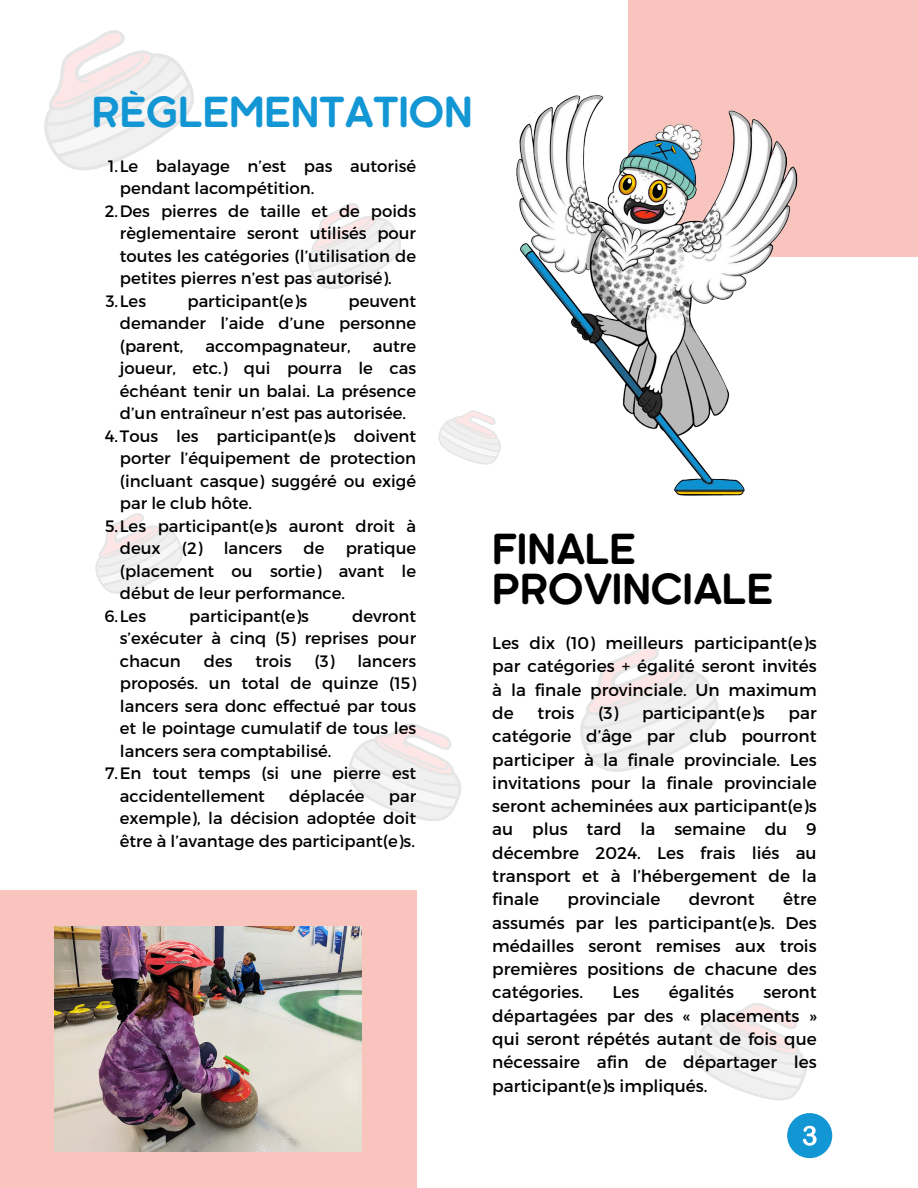
<style>
.page{position:relative;width:918px;height:1188px;background:#fff}
.page>*{position:absolute;margin:0;border:0;box-sizing:border-box;transform-origin:0 0}
.t1{font:700 40.35px/39.3px "Kaleko 105 Round";color:#000}
.t2{font:700 40.35px "Kaleko 105 Round";color:#1396d4}
.t3{font:16.95px/23.2px "Montserrat";color:#000;text-align:justify}
.t4{font:16.5px/22.5px "Montserrat";color:#000;text-align:justify}
</style>
<div class="page">
<div style="left:628px;top:0;width:290px;height:257px;background:#f9c4bd"></div>
<img style="left:516px;top:95px;width:282px;height:401px">
<div style="left:0;top:890px;width:416px;height:298px;background:#f9c4bd"></div>
<svg style="left:694px;top:1003px;width:113px;height:98px"></svg>
<div style="left:787px;top:1113px;width:45px;height:45px;background:#1396d4;border-radius:50%"></div>
<svg style="left:803px;top:1126px;width:14px;height:20px"></svg>
<svg style="left:348px;top:723px;width:113px;height:98px"></svg>
<svg style="left:308px;top:203px;width:93px;height:86px"></svg>
<svg style="left:95px;top:513px;width:88px;height:81px"></svg>
<svg style="left:44px;top:30px;width:150px;height:141px"></svg>
<img style="left:54px;top:927px;width:308px;height:225px">
<svg style="left:580px;top:645px;width:139px;height:127px"></svg>
<svg style="left:438px;top:410px;width:63px;height:55px"></svg>
<p class="t2" style="left:92px;top:94px;width:383px">RÈGLEMENTATION</p>
<p class="t4" style="left:120px;top:154px;width:298px;text-indent:-12px">1.Le balayage n’est pas autorisé pendant lacompétition.</p>
<h1 class="t4" style="left:120px;top:199px;width:298px;text-indent:-15px">2.Des pierres de taille et de poids règlementaire seront utilisés pour toutes les catégories (l’utilisation de petites pierres n’est pas autorisé).</h1>
<p class="t4" style="left:106px;top:289px;width:42px">3.Les</p>
<p class="t4" style="left:187px;top:289px;width:121px">participant(e)s</p>
<p class="t4" style="left:120px;top:289px;width:298px;text-indent:229px">peuvent demander l’aide d’une personne (parent,</p>
<p class="t4" style="left:120px;top:334px;width:298px;text-indent:253px">autre joueur, etc.) qui pourra le cas échéant tenir un balai. La présence d’un entraîneur n’est pas autorisée.</p>
<p class="t4" style="left:120px;top:424px;width:298px;text-indent:-15px">4.Tous les participant(e)s doivent porter l’équipement de protection (incluant casque) suggéré ou exigé par le club hôte.</p>
<p class="t4" style="left:120px;top:514px;width:298px;text-indent:-15px">5.Les participant(e)s auront droit à deux</p>
<p class="t4" style="left:206px;top:334px;width:146px">accompagnateur,</p>
<p class="t4" style="left:120px;top:536px;width:298px;text-indent:226px">pratique (placement ou sortie) avant le début de leur performance.</p>
<p class="t4" style="left:104px;top:604px;width:43px">6.Les</p>
<p class="t4" style="left:189px;top:604px;width:121px">participant(e)s</p>
<p class="t4" style="left:182px;top:536px;width:102px">(2) lancers</p>
<p class="t4" style="left:304px;top:536px;width:22px">de</p>
<p class="t4" style="left:120px;top:604px;width:298px;text-indent:232px">devront s’exécuter à cinq (5) reprises pour chacun</p>
<p class="t4" style="left:204px;top:649px;width:30px">des</p>
<p class="t4" style="left:256px;top:649px;width:37px">trois</p>
<p class="t4" style="left:120px;top:649px;width:298px;text-indent:195px">(3) lancers proposés. un total de quinze (15) lancers sera donc effectué par tous et le pointage cumulatif de tous les lancers sera comptabilisé.</p>
<p class="t4" style="left:120px;top:761px;width:298px;text-indent:-15px">7.En tout temps (si une pierre est accidentellement</p>
<p class="t4" style="left:289px;top:784px;width:77px">déplacée</p>
<p class="t4" style="left:120px;top:784px;width:298px;text-indent:269px">par exemple), la décision adoptée doit être à l’avantage des participant(e)s.</p>
<p class="t1" style="left:492px;top:532px;width:282px">FINALE<br>PROVINCIALE</p>
<p class="t3" style="left:492px;top:631px;width:326px">Les dix (10) meilleurs participant(e)s par catégories + égalité seront invités à la finale provinciale. Un maximum de</p>
<p class="t3" style="left:537px;top:701px;width:38px">trois</p>
<p class="t3" style="left:598px;top:701px;width:168px">(3) participant(e)s</p>
<p class="t3" style="left:492px;top:701px;width:326px;text-indent:296px">par catégorie d’âge par club pourront participer à la finale provinciale. Les invitations pour la finale provinciale seront acheminées aux participant(e)s au plus tard la semaine du 9 décembre 2024. Les frais liés au transport et à l’hébergement de la finale</p>
<p class="t3" style="left:568px;top:887px;width:94px">provinciale</p>
<p class="t3" style="left:689px;top:887px;width:67px">devront</p>
<p class="t3" style="left:492px;top:887px;width:326px;text-indent:291px">être assumés par les participant(e)s. Des médailles seront remises aux trois premières positions de chacune des catégories.</p>
<p class="t3" style="left:612px;top:980px;width:28px">Les</p>
<p class="t3" style="left:669px;top:980px;width:67px">égalités</p>
<p class="t3" style="left:492px;top:980px;width:326px;text-indent:271px">seront départagées par des « placements » qui seront répétés autant de fois que nécessaire afin de départager les participant(e)s impliqués.</p>
</div>
